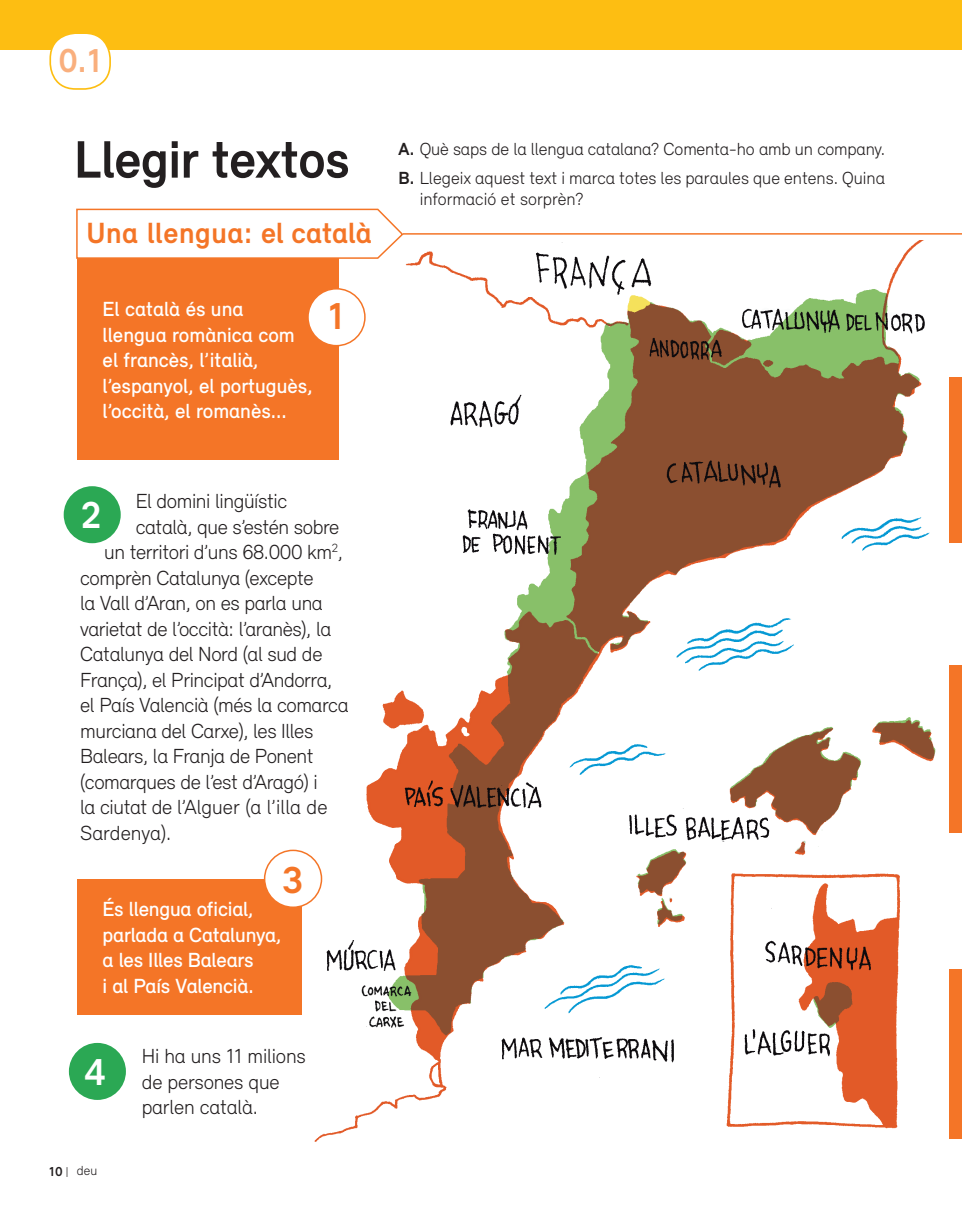
<style>
.page{position:relative;width:965px;height:1217px;background:#fff}
.page>*{position:absolute;margin:0;border:0;box-sizing:border-box;transform-origin:0 0}
._02_subtítol_neutra{font:700 54px "Relevant";letter-spacing:-.01em;color:#231f20}
.t1{font:700 39px "Relevant";color:#fff}
.t2{font:700 39px "Relevant";color:#f47527}
.t3{font:700 34.5px "Relevant";color:#f9af7d}
.t4{font:700 30px "Relevant";letter-spacing:.02em;color:#f47527}
.t5{font:300 21px/25.5px "Relevant";letter-spacing:-.02em;color:#231f20}
.t6{font:500 21px/25.5px "Relevant";color:#fff}
._03_apartats{font:300 18px/21px "Relevant";color:#231f20}
.t7{font:700 13.5px "Relevant";color:#231f20}
.t8{font:300 13.5px "Relevant";color:#231f20}
.s1{font-weight:700}
.s2{font-weight:300;font-size:12px}
</style>
<div class="page">
<img style="left:249px;top:260px;width:152px;height:882px">
<div style="left:64px;top:486px;width:57px;height:57px;background:#2ba854;border-radius:50%"></div>
<div style="left:77px;top:257px;width:261px;height:203px;background:#f47527"></div>
<div style="left:77px;top:879px;width:225px;height:135px;background:#f47527"></div>
<div style="left:308px;top:289px;width:57px;height:57px;background:#fff;border-radius:50%"></div>
<div style="left:307px;top:288px;width:59px;height:58px;border:2px solid #f47527;border-radius:50%"></div>
<div style="left:265px;top:850px;width:56px;height:57px;background:#fff;border-radius:50%"></div>
<div style="left:264px;top:850px;width:58px;height:58px;border:2px solid #f47527;border-radius:50%"></div>
<div style="left:69px;top:1043px;width:57px;height:57px;background:#2ba854;border-radius:50%"></div>
<svg style="left:76px;top:208px;width:325px;height:52px"></svg>
<svg style="left:401px;top:232px;width:560px;height:907px"></svg>
<div style="left:0;top:0;width:961px;height:49px;background:#fdbe12"></div>
<div style="left:50px;top:33px;width:60px;height:56px;background:#fff;border-radius:26px"></div>
<div style="left:49px;top:32px;width:62px;height:58px;border:2px solid #fdbe12;border-radius:26px"></div>
<p class="t3" style="left:58px;top:40px;width:45px">0.1</p>
<p class="_02_subtítol_neutra" style="left:74px;top:127px;width:277px">Llegir textos</p>
<p class="_03_apartats" style="left:398px;top:138px;width:488px"><span class="s1">A.</span> Què saps de la llengua catalana? Comenta-ho amb un company.</p>
<p class="_03_apartats" style="left:420px;top:167px;width:467px;text-indent:-21px"><span class="s1">B.</span> Llegeix aquest text i marca totes les paraules que entens. Quina informació et sorprèn?</p>
<p class="t4" style="left:86px;top:215px;width:287px">Una llengua: el català</p>
<p class="t6" style="left:103px;top:296px;width:142px">El català és una</p>
<p class="t6" style="left:103px;top:322px;width:211px">llengua romànica com el francès, l’italià, l’espanyol, el portuguès, l’occità, el romanès...</p>
<p class="t2" style="left:327px;top:293px;width:19px">1</p>
<p class="t5" style="left:136px;top:488px;width:153px">El domini lingüístic</p>
<p class="t5" style="left:136px;top:513px;width:205px">català, que s’estén sobre</p>
<p class="t5" style="left:80px;top:539px;width:270px;text-indent:24px">un territori d’uns 68.000 km<sup>2</sup>, comprèn Catalunya (excepte<br>la Vall d’Aran, on es parla una varietat de l’occità: l’aranès), la<br>Catalunya del Nord (al sud de<br>França), el Principat d’Andorra, el País Valencià (més la comarca murciana del Carxe), les Illes<br>Balears, la Franja de Ponent (comarques de l’est d’Aragó) i<br>la ciutat de l’Alguer (a l’illa de<br>Sardenya).</p>
<p class="t1" style="left:81px;top:492px;width:22px">2</p>
<p class="t2" style="left:282px;top:857px;width:22px">3</p>
<p class="t6" style="left:103px;top:896px;width:180px">És llengua oficial, parlada a Catalunya, a les Illes Balears</p>
<p class="t6" style="left:103px;top:973px;width:152px">i al País Valencià.</p>
<p class="t1" style="left:84px;top:1048px;width:24px">4</p>
<p class="t7" style="left:49px;top:1163px;width:21px">10 <span class="s2">|</span></p>
<p class="t8" style="left:77px;top:1163px;width:22px">deu</p>
<p class="t5" style="left:142px;top:1043px;width:166px">Hi ha uns 11 milions</p>
<p class="t5" style="left:142px;top:1068px;width:139px">de persones que</p>
<p class="t5" style="left:142px;top:1094px;width:118px">parlen català.</p>
</div>
